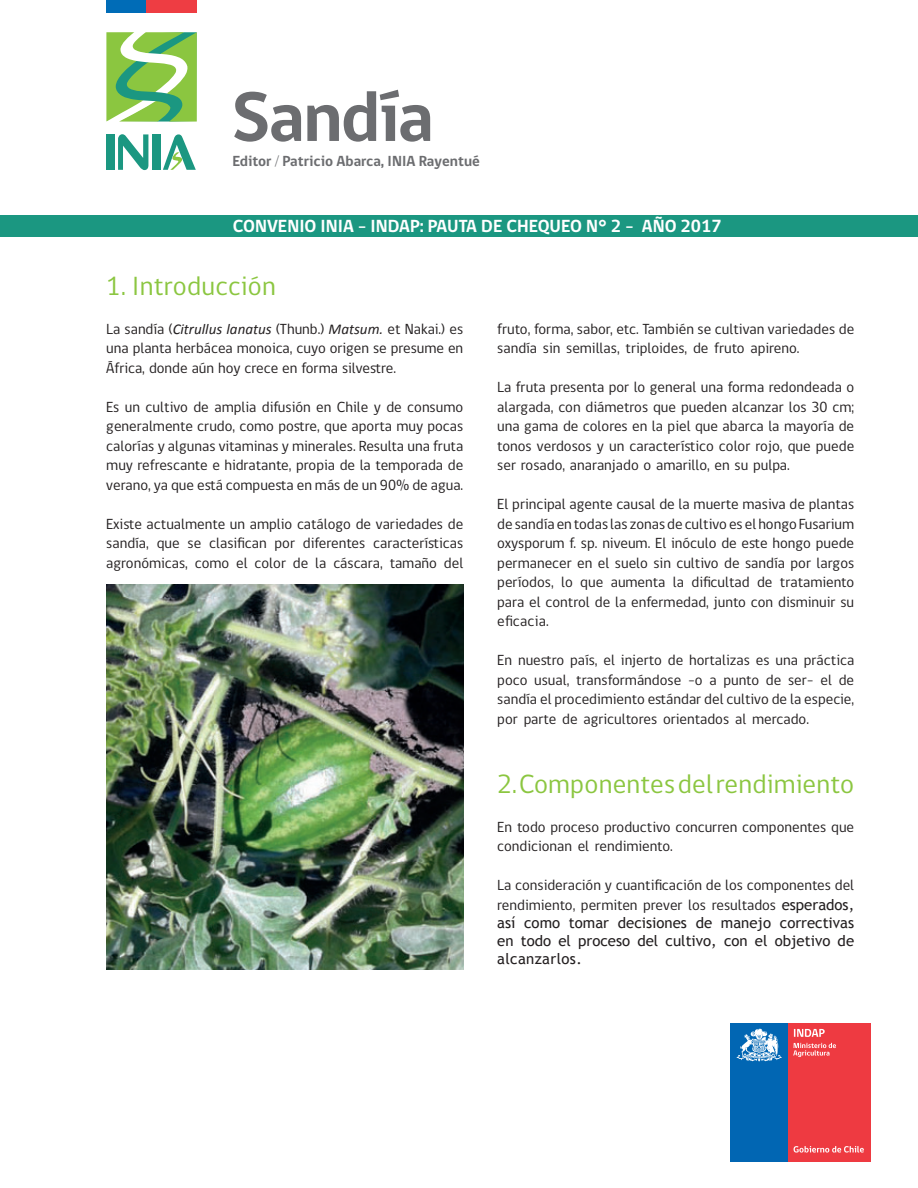
<style>
.page{position:relative;width:918px;height:1188px;background:#fff}
.page>*{position:absolute;margin:0;border:0;box-sizing:border-box;transform-origin:0 0}
.t1{font:700 72px "gob CL";letter-spacing:-.025em;color:#6c6d70}
.t2{font:27px "gob CL";letter-spacing:.01em;color:#8bc640}
.t3{font:700 18px "gob CL";color:#fff}
.t4{font:15px/19.5px "gob CL";color:#231f20;text-align:justify}
.t5{font:15px/18px "Trebuchet MS";color:#231f20;text-align:justify}
.t6{font:700 15px "gob CL";color:#6c6d70}
.s1{font-family:"Calibri";font-style:italic}
.s2{font-family:"Trebuchet MS"}
</style>
<div class="page">
<div style="left:731px;top:1023px;width:57px;height:139px;background:#0166b3"></div>
<div style="left:788px;top:1023px;width:82px;height:139px;background:#ee3a41"></div>
<svg style="left:737px;top:1029px;width:45px;height:32px"></svg>
<svg style="left:794px;top:1146px;width:70px;height:7px"></svg>
<svg style="left:793px;top:1043px;width:43px;height:14px"></svg>
<svg style="left:794px;top:1029px;width:31px;height:8px"></svg>
<img style="left:106px;top:584px;width:357px;height:385px">
<div style="left:0;top:215px;width:918px;height:22px;background:#1b9781"></div>
<svg style="left:118px;top:134px;width:30px;height:36px"></svg>
<div style="left:106px;top:134px;width:8px;height:36px;background:#1b9781"></div>
<div style="left:152px;top:135px;width:8px;height:35px;background:#1b9781"></div>
<svg style="left:163px;top:134px;width:33px;height:36px"></svg>
<svg style="left:106px;top:32px;width:91px;height:90px"></svg>
<div style="left:106px;top:0;width:41px;height:12px;background:#006cb7"></div>
<div style="left:147px;top:0;width:50px;height:12px;background:#ee3d43"></div>
<h1 class="t1" style="left:231px;top:68px;width:204px">Sandía</h1>
<p class="t6" style="left:233px;top:151px;width:249px">Editor / Patricio Abarca, INIA Rayentué</p>
<p class="t3" style="left:233px;top:214px;width:491px">CONVENIO INIA - INDAP: PAUTA DE CHEQUEO N° 2 - AÑO 2017</p>
<h2 class="t2" style="left:106px;top:267px;width:171px">1. Introducción</h2>
<p class="t4" style="left:106px;top:319px;width:358px">La sandía (<span class="s1">Citrullus lanatus</span> (Thunb.) <span class="s1">Matsum.</span> et Nakai.) es una planta herbácea monoica, cuyo origen se presume en África, donde aún hoy crece en forma silvestre.</p>
<p class="t4" style="left:106px;top:397px;width:358px">Es un cultivo de amplia difusión en Chile y de consumo generalmente crudo, como postre, que aporta muy pocas calorías y algunas vitaminas y minerales. Resulta una fruta muy refrescante e hidratante, propia de la temporada de verano, ya que está compuesta en más de un 90% de agua.</p>
<p class="t4" style="left:106px;top:514px;width:358px">Existe actualmente un amplio catálogo de variedades de sandía, que se clasifican por diferentes características agronómicas, como el color de la cáscara, tamaño del</p>
<p class="t4" style="left:497px;top:319px;width:358px">fruto, forma, sabor, etc. También se cultivan variedades de sandía sin semillas, triploides, de fruto apireno.</p>
<p class="t4" style="left:497px;top:378px;width:358px">La fruta presenta por lo general una forma redondeada o alargada, con diámetros que pueden alcanzar los 30 cm; una gama de colores en la piel que abarca la mayoría de tonos verdosos y un característico color rojo, que puede ser rosado, anaranjado o amarillo, en su pulpa.</p>
<p class="t4" style="left:497px;top:495px;width:358px">El principal agente causal de la muerte masiva de plantas de sandía en todas las zonas de cultivo es el hongo Fusarium oxysporum f. sp. niveum. El inóculo de este hongo puede permanecer en el suelo sin cultivo de sandía por largos períodos, lo que aumenta la dificultad de tratamiento para el control de la enfermedad, junto con disminuir su eficacia.</p>
<p class="t4" style="left:497px;top:651px;width:358px">En nuestro país, el injerto de hortalizas es una práctica poco usual, transformándose -o a punto de ser- el de sandía el procedimiento estándar del cultivo de la especie, por parte de agricultores orientados al mercado.</p>
<h2 class="t2" style="left:497px;top:765px;width:358px">2. Componentes del rendimiento</h2>
<p class="t4" style="left:497px;top:817px;width:358px">En todo proceso productivo concurren componentes que condicionan el rendimiento.</p>
<p class="t4" style="left:497px;top:876px;width:358px">La consideración y cuantificación de los componentes del rendimiento, permiten prever los resultados <span class="s2">esperados,</span></p>
<p class="t5" style="left:497px;top:914px;width:358px">así como tomar decisiones de manejo correctivas en todo el proceso del cultivo, con el objetivo de alcanzarlos.</p>
</div>
